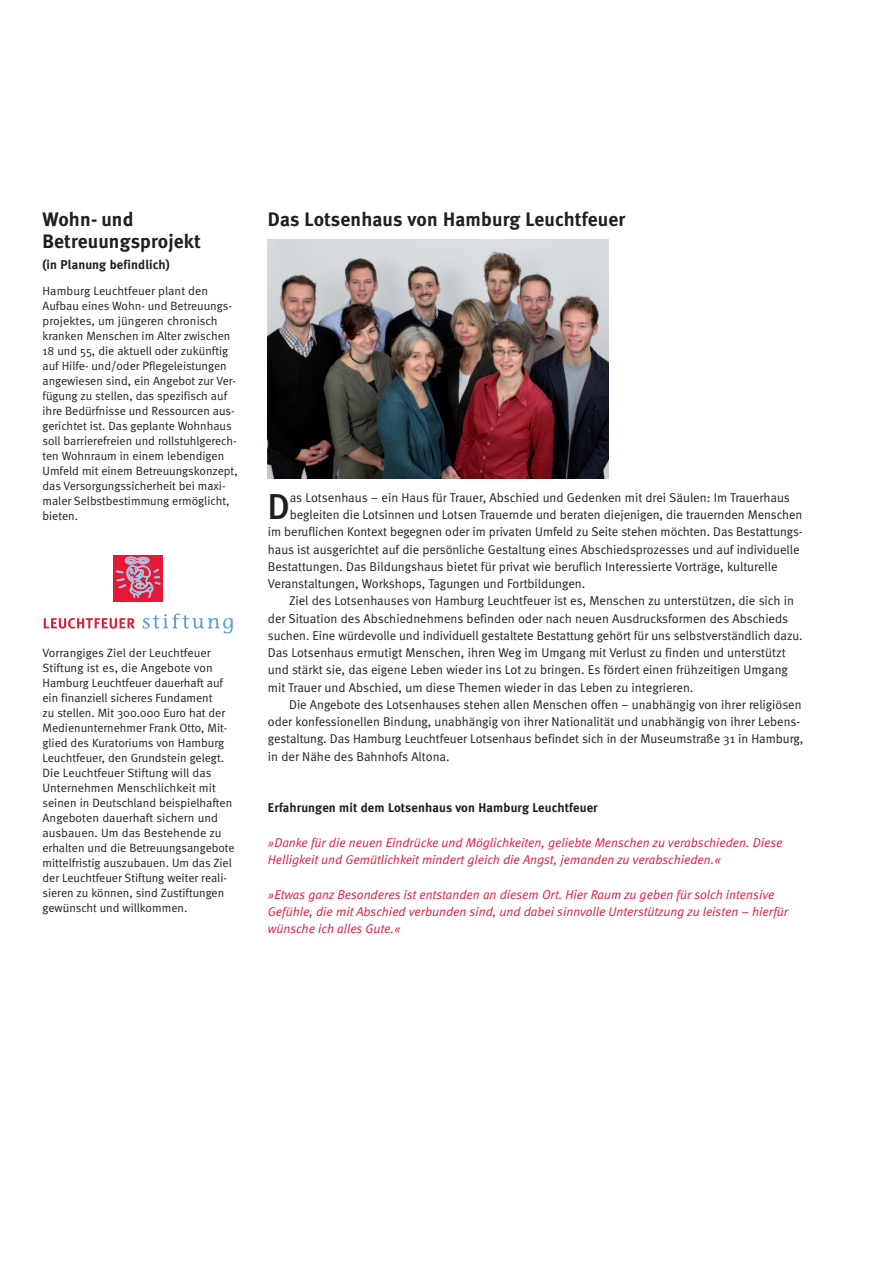
<style>
.page{position:relative;width:893px;height:1263px;background:#fff}
.page>*{position:absolute;margin:0;border:0;box-sizing:border-box;transform-origin:0 0}
.t1{font:500 36px "Meta";color:#231f20}
.t2{font:700 19.5px/21.8px "Meta";letter-spacing:.01em;color:#231f20}
.t3{font:12.75px "Meta Normal";letter-spacing:-.005em;color:#231f20}
.t4{font:italic 12.75px/17.2px "Meta Normal";color:#e4183e}
.t5{font:700 12.75px "Meta";letter-spacing:.01em;color:#231f20}
.t6{font:12px/15px "Meta Normal";color:#231f20}
</style>
<div class="page">
<img style="left:268px;top:240px;width:340px;height:238px">
<div style="left:114px;top:555px;width:49px;height:46px;background:#e51836"></div>
<svg style="left:116px;top:557px;width:44px;height:41px"></svg>
<svg style="left:44px;top:618px;width:91px;height:10px"></svg>
<svg style="left:143px;top:613px;width:90px;height:20px"></svg>
<h2 class="t2" style="left:43px;top:210px;width:160px">Wohn- und<br>Betreuungsprojekt</h2>
<p class="t5" style="left:43px;top:260px;width:129px">(in Planung befindlich)</p>
<p class="t6" style="left:43px;top:284px;width:197px">Hamburg Leuchtfeuer plant den Aufbau eines Wohn- und Betreuungs&shy;projektes, um jüngeren chronisch kranken Menschen im Alter zwischen 18 und 55, die aktuell oder zukünftig auf Hilfe- und/oder Pflegeleistungen angewiesen sind, ein Angebot zur Ver&shy;fügung zu stellen, das spezifisch auf ihre Bedürfnisse und Ressourcen aus&shy;gerichtet ist. Das geplante Wohnhaus soll barrierefreien und rollstuhlgerech&shy;ten Wohnraum in einem lebendi gen Umfeld mit einem Betreuungskonzept, das Versorgungssicherheit bei maxi&shy;maler Selbstbestimmung ermöglicht, bieten.</p>
<p class="t6" style="left:43px;top:646px;width:194px">Vorrangiges Ziel der Leuchtfeuer Stiftung ist es, die Angebote von Hamburg Leuchtfeuer dauerhaft auf ein finanziell sicheres Fundament<br>zu stellen. Mit 300.000 Euro hat der Medienunternehmer Frank Otto, Mit&shy;glied des Kuratoriums von Hamburg Leuchtfeuer, den Grundstein gelegt.<br>Die Leuchtfeuer Stiftung will das Unternehmen Menschlichkeit mit seinen in Deutschland beispielhaften Angeboten dauerhaft sichern und ausbauen. Um das Bestehende zu erhalten und die Betreuungsangebote mittelfristig auszubauen. Um das Ziel der Leuchtfeuer Stiftung weiter reali&shy;sieren zu können, sind Zustiftungen gewünscht und willkommen.</p>
<h2 class="t2" style="left:268px;top:210px;width:359px">Das Lotsenhaus von Hamburg Leuchtfeuer</h2>
<h1 class="t1" style="left:268px;top:493px;width:24px">D</h1>
<p class="t3" style="left:290px;top:493px;width:502px">as Lotsenhaus – ein Haus für Trauer, Abschied und Gedenken mit drei Säulen: Im Trauerhaus</p>
<p class="t3" style="left:290px;top:510px;width:514px">begleiten die Lotsinnen und Lotsen Trauernde und beraten diejenigen, die trauernden Menschen</p>
<p class="t3" style="left:268px;top:527px;width:536px">im beruflichen Kontext begegnen oder im privaten Umfeld zu Seite stehen möchten. Das Bestattungs-</p>
<p class="t3" style="left:268px;top:544px;width:533px">haus ist ausgerichtet auf die persönliche Gestaltung eines Abschiedsprozesses und auf individuelle</p>
<p class="t3" style="left:268px;top:562px;width:511px">Bestattungen. Das Bildungshaus bietet für privat wie beruflich Interessierte Vorträge, kulturelle</p>
<p class="t3" style="left:268px;top:579px;width:319px">Veranstaltungen, Workshops, Tagungen und Fortbildungen.</p>
<p class="t3" style="left:289px;top:596px;width:506px">Ziel des Lotsenhauses von Hamburg Leuchtfeuer ist es, Menschen zu unterstützen, die sich in</p>
<p class="t3" style="left:268px;top:613px;width:522px">der Situation des Abschiednehmens befinden oder nach neuen Ausdrucksformen des Abschieds</p>
<p class="t3" style="left:268px;top:631px;width:536px">suchen. Eine würdevolle und individuell gestaltete Bestattung gehört für uns selbstverständlich dazu.</p>
<p class="t3" style="left:268px;top:648px;width:519px">Das Lotsenhaus ermutigt Menschen, ihren Weg im Umgang mit Verlust zu finden und unterstützt</p>
<p class="t3" style="left:268px;top:665px;width:522px">und stärkt sie, das eigene Leben wieder ins Lot zu bringen. Es fördert einen frühzeitigen Umgang</p>
<p class="t3" style="left:268px;top:682px;width:427px">mit Trauer und Abschied, um diese Themen wieder in das Leben zu integrieren.</p>
<p class="t3" style="left:289px;top:700px;width:514px">Die Angebote des Lotsenhauses stehen allen Menschen offen – unabhängig von ihrer religiösen</p>
<p class="t3" style="left:268px;top:717px;width:534px">oder konfessionellen Bindung, unabhängig von ihrer Nationalität und unabhängig von ihrer Lebens-</p>
<p class="t3" style="left:268px;top:734px;width:537px">gestaltung. Das Hamburg Leuchtfeuer Lotsenhaus befindet sich in der Museumstraße 31 in Hamburg,</p>
<p class="t3" style="left:268px;top:751px;width:183px">in der Nähe des Bahnhofs Altona.</p>
<p class="t5" style="left:268px;top:803px;width:331px">Erfahrungen mit dem Lotsenhaus von Hamburg Leuchtfeuer</p>
<p class="t4" style="left:268px;top:835px;width:516px">»Danke für die neuen Eindrücke und Möglichkeiten, geliebte Menschen zu verabschieden. Diese<br>Helligkeit und Gemütlichkeit mindert gleich die Angst, jemanden zu verabschieden.«</p>
<p class="t4" style="left:268px;top:887px;width:522px">»Etwas ganz Besonderes ist entstanden an diesem Ort. Hier Raum zu geben für solch intensive<br>Gefühle, die mit Abschied verbunden sind, und dabei sinnvolle Unterstützung zu leisten – hierfür wünsche ich alles Gute.«</p>
</div>
